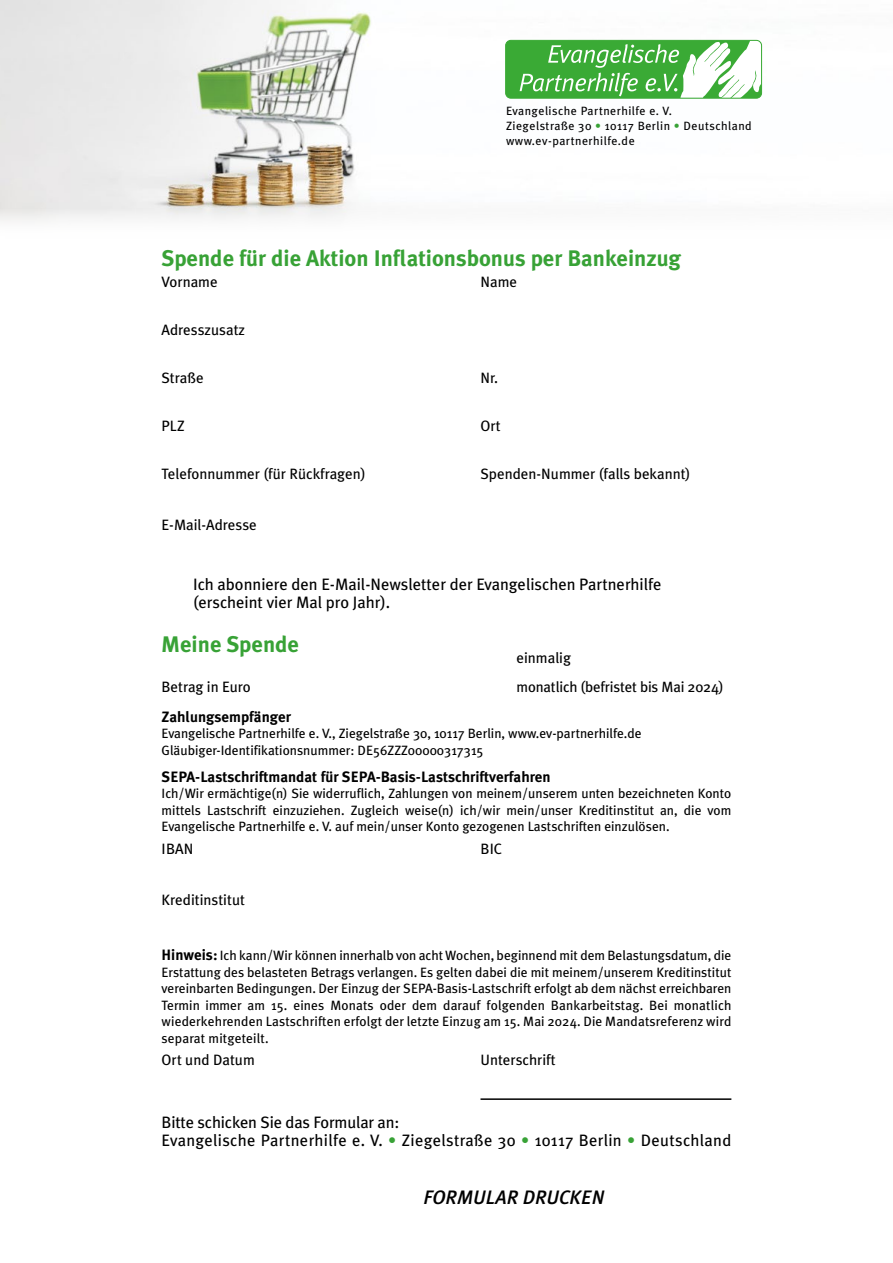
<style>
.page{position:relative;width:893px;height:1263px;background:#fff}
.page>*{position:absolute;margin:0;border:0;box-sizing:border-box;transform-origin:0 0}
.t1{font:700 22.5px "Meta Plus";color:#38a236}
.t2{font:italic 500 19.5px "Meta Plus";letter-spacing:.005em;color:#000}
.t3{font:16.5px/18px "Meta Plus";letter-spacing:.02em;color:#000}
.t4{font:16.5px/18px "Meta Plus";color:#000}
.t5{font:15px "Meta Plus";color:#000}
.t6{font:700 15px "Meta Plus";color:#000}
.t7{font:14.85px "Meta Plus";letter-spacing:-.01em;color:#000}
.t8{font:13.5px/16.5px "Meta Plus";color:#000;text-align:justify}
.t9{font:12px/15px "Meta Plus";letter-spacing:.04em;color:#000}
.s1{color:#38a236}
.s2{font-weight:700;font-size:15px}
</style>
<div class="page">
<img style="left:0;top:0;width:763px;height:221px">
<div style="left:506px;top:40px;width:256px;height:58px;background:#3aaa35;border-radius:5px"></div>
<svg style="left:520px;top:40px;width:242px;height:58px"></svg>
<div style="left:505px;top:40px;width:257px;height:58px;border:1px solid #3aaa35;border-radius:5px"></div>
<hr style="left:480px;top:1098px;width:251px;height:2px;background:#000">
<p class="t9" style="left:506px;top:103px;width:247px">Evangelische Partnerhilfe e. V.<br>Ziegelstraße 30 <span class="s1">•</span> 10117 Berlin <span class="s1">•</span> Deutschland www.ev-partnerhilfe.de</p>
<h1 class="t1" style="left:162px;top:246px;width:521px">Spende für die Aktion Inflationsbonus per Bankeinzug</h1>
<p class="t5" style="left:162px;top:273px;width:58px">Vorname</p>
<p class="t5" style="left:480px;top:273px;width:38px">Name</p>
<p class="t5" style="left:162px;top:321px;width:85px">Adresszusatz</p>
<p class="t5" style="left:162px;top:369px;width:44px">Straße</p>
<p class="t5" style="left:480px;top:369px;width:19px">Nr.</p>
<p class="t5" style="left:162px;top:417px;width:24px">PLZ</p>
<p class="t5" style="left:480px;top:417px;width:22px">Ort</p>
<p class="t5" style="left:162px;top:465px;width:206px">Telefonnummer (für Rückfragen)</p>
<p class="t5" style="left:480px;top:465px;width:211px">Spenden-Nummer (falls bekannt)</p>
<p class="t5" style="left:162px;top:516px;width:97px">E-Mail-Adresse</p>
<p class="t4" style="left:193px;top:575px;width:470px">Ich abonniere den E-Mail-Newsletter der Evangelischen Partnerhilfe (erscheint vier Mal pro Jahr).</p>
<h1 class="t1" style="left:161px;top:631px;width:139px">Meine Spende</h1>
<p class="t5" style="left:516px;top:649px;width:56px">einmalig</p>
<p class="t5" style="left:162px;top:678px;width:91px">Betrag in Euro</p>
<p class="t7" style="left:516px;top:678px;width:209px">monatlich (befristet bis Mai 2024)</p>
<p class="t6" style="left:162px;top:708px;width:131px">Zahlungsempfänger</p>
<p class="t8" style="left:162px;top:725px;width:482px">Evangelische Partnerhilfe e. V., Ziegelstraße 30, 10117 Berlin, www.ev-partnerhilfe.de<br>Gläubiger-Identifikationsnummer: DE56ZZZ00000317315</p>
<p class="t6" style="left:162px;top:768px;width:391px">SEPA-Lastschriftmandat für SEPA-Basis-Lastschriftverfahren</p>
<p class="t8" style="left:162px;top:785px;width:571px">Ich/Wir ermächtige(n) Sie widerruflich, Zahlungen von meinem/unserem unten bezeichneten Konto mittels Lastschrift einzuziehen. Zugleich weise(n) ich/wir mein/unser Kreditinstitut an, die vom Evangelische Partnerhilfe e. V. auf mein/unser Konto gezogenen Lastschriften einzulösen.</p>
<p class="t5" style="left:162px;top:840px;width:33px">IBAN</p>
<p class="t5" style="left:480px;top:840px;width:23px">BIC</p>
<p class="t5" style="left:162px;top:891px;width:85px">Kreditinstitut</p>
<p class="t8" style="left:162px;top:947px;width:571px"><span class="s2">Hinweis:</span> Ich kann/Wir können innerhalb von acht Wochen, beginnend mit dem Belastungsdatum, die Erstattung des belasteten Betrags verlangen. Es gelten dabei die mit meinem/unserem Kreditinstitut vereinbarten Bedingungen. Der Einzug der SEPA-Basis-Lastschrift erfolgt ab dem nächst erreichbaren Termin immer am 15. eines Monats oder dem darauf folgenden Bankarbeitstag. Bei monatlich wiederkehrenden Lastschriften erfolgt der letzte Einzug am 15. Mai 2024. Die Mandatsreferenz wird separat mitgeteilt.</p>
<p class="t5" style="left:162px;top:1051px;width:95px">Ort und Datum</p>
<p class="t5" style="left:480px;top:1051px;width:77px">Unterschrift</p>
<p class="t3" style="left:162px;top:1113px;width:571px">Bitte schicken Sie das Formular an:<br>Evangelische Partnerhilfe e. V. <span class="s1">•</span> Ziegelstraße 30 <span class="s1">•</span> 10117 Berlin <span class="s1">•</span> Deutschland</p>
<h2 class="t2" style="left:423px;top:1186px;width:182px">FORMULAR DRUCKEN</h2>
</div>
